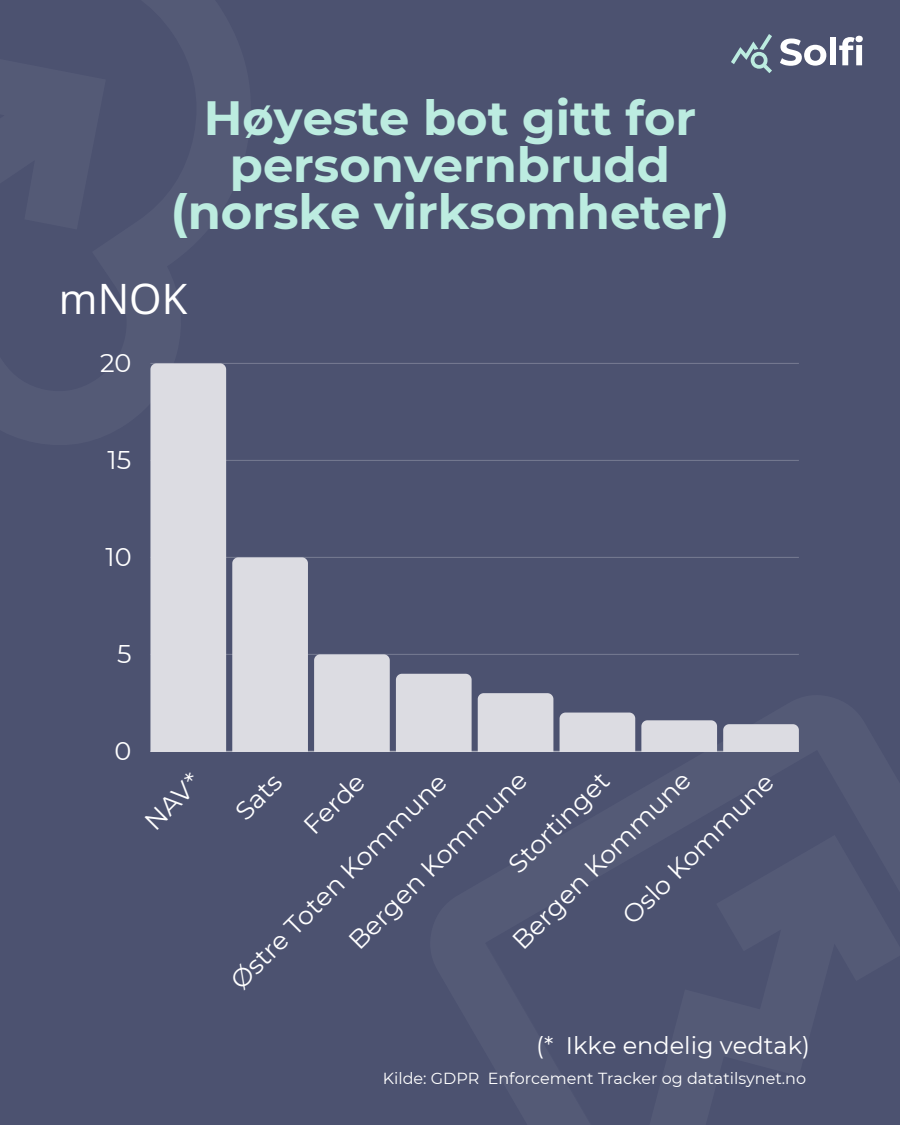
<style>
.page{position:relative;width:900px;height:1125px;background:#4c5270}
.page>*{position:absolute;margin:0;border:0;box-sizing:border-box;transform-origin:0 0}
.t1{font:700 48px/47.2px "Montserrat";color:#bcece0;text-align:center}
.t2{font:41.8px "Open Sans";color:#fff}
.t3{font:25.6px/55.3px "Montserrat";color:#fff}
.t4{font:24px "Montserrat";color:#fff}
.t5{font:16px "Montserrat";color:#fff}
</style>
<div class="page">
<hr style="left:150px;top:654px;width:649px;height:1px;background:#fff">
<hr style="left:150px;top:557px;width:649px;height:1px;background:#fff">
<hr style="left:150px;top:460px;width:649px;height:1px;background:#fff">
<hr style="left:150px;top:363px;width:649px;height:1px;background:#fff">
<hr style="left:150px;top:751px;width:649px;height:1px;background:#fff">
<div style="left:150px;top:363px;width:76px;height:388px;background:#dcdce2"></div>
<div style="left:232px;top:557px;width:76px;height:194px;background:#dcdce2"></div>
<div style="left:314px;top:654px;width:76px;height:97px;background:#dcdce2"></div>
<div style="left:396px;top:674px;width:76px;height:77px;background:#dcdce2"></div>
<div style="left:478px;top:693px;width:75px;height:58px;background:#dcdce2"></div>
<div style="left:560px;top:713px;width:75px;height:38px;background:#dcdce2"></div>
<div style="left:641px;top:720px;width:76px;height:31px;background:#dcdce2"></div>
<div style="left:723px;top:724px;width:76px;height:27px;background:#dcdce2"></div>
<svg style="left:731px;top:34px;width:41px;height:39px"></svg>
<svg style="left:780px;top:39px;width:46px;height:27px"></svg>
<div style="left:830px;top:37px;width:6px;height:28px;background:#fff"></div>
<svg style="left:839px;top:36px;width:24px;height:29px"></svg>
<h2 class="t1" style="left:171px;top:94px;width:560px">Høyeste bot gitt for personvernbrudd (norske virksomheter)</h2>
<p class="t2" style="left:59px;top:269px;width:130px">mNOK</p>
<p class="t3" style="left:100px;top:336px;width:33px">20</p>
<p class="t3" style="left:108px;top:433px;width:25px">15</p>
<p class="t3" style="left:106px;top:530px;width:28px">10</p>
<p class="t3" style="left:117px;top:627px;width:16px">5</p>
<p class="t3" style="left:115px;top:724px;width:18px">0</p>
<p class="t3" style="left:129px;top:806px;width:68px;rotate:-45deg">NAV*</p>
<p class="t3" style="left:220px;top:796px;width:55px;rotate:-45deg">Sats</p>
<p class="t3" style="left:289px;top:810px;width:75px;rotate:-45deg">Ferde</p>
<p class="t3" style="left:493px;top:849px;width:132px;rotate:-45deg">Stortinget</p>
<p class="t3" style="left:294px;top:886px;width:241px;text-indent:-112px;rotate:-45deg">Østre Toten Kommune<br>Bergen Kommune</p>
<p class="t3" style="left:497px;top:925px;width:241px;rotate:-45deg">Bergen Kommune</p>
<p class="t3" style="left:607px;top:900px;width:203px;rotate:-45deg">Oslo Kommune</p>
<h1 class="t4" style="left:536px;top:1031px;width:275px">(* Ikke endelig vedtak)</h1>
<p class="t5" style="left:383px;top:1069px;width:425px">Kilde: GDPR Enforcement Tracker og datatilsynet.no</p>
</div>
